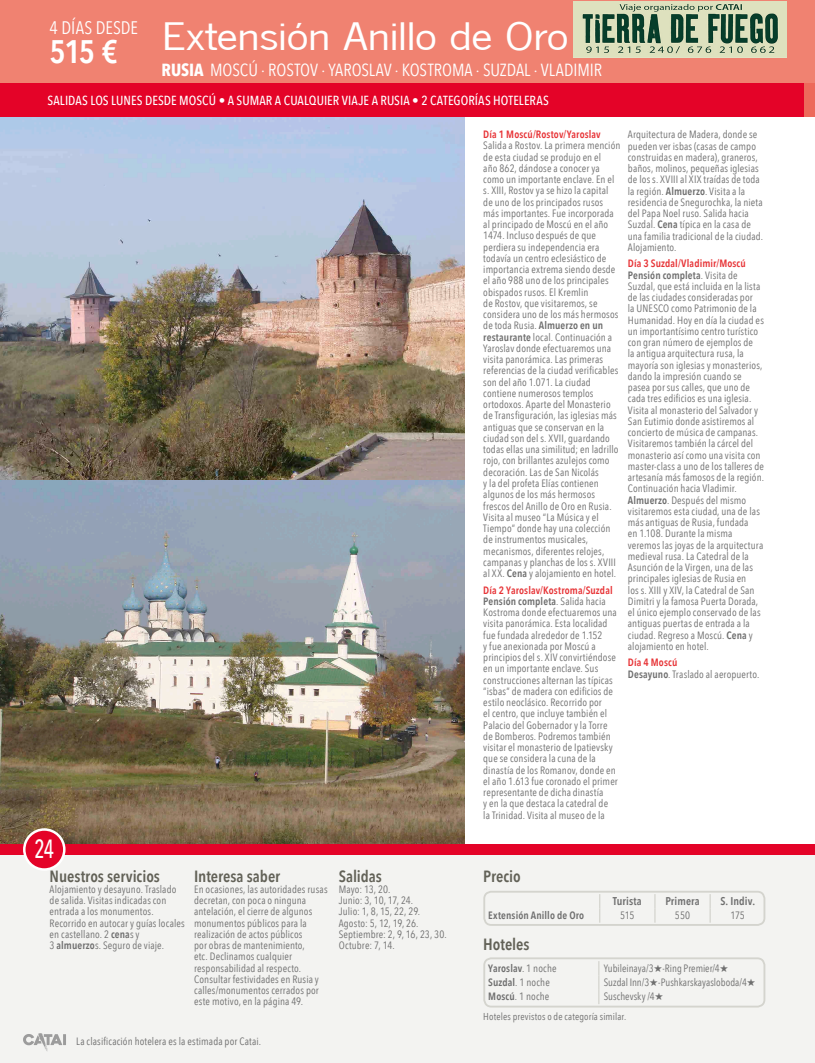
<style>
.page{position:relative;width:815px;height:1063px;background:#fff}
.page>*{position:absolute;margin:0;border:0;box-sizing:border-box;transform-origin:0 0}
._1-1_TITULO_VIAJE_PA{font:41.25px "News Got T";letter-spacing:-.01em;color:#fff;scale:1.2 1}
.t1{font:600 32.5px "Avenir Next Condensed";color:#fff}
.t2{font:500 26.25px "Avenir Next Condensed";color:#fff;scale:.82 1}
.t3{font:18.12px "Avenir Next Condensed";letter-spacing:-.005em;color:#fff}
._1-2_SUBTITULO_VIAJE{font:17.5px "Avenir Next Condensed";letter-spacing:-.005em;color:#fff}
._4-1_TITULO_SERVICIO{font:600 16.25px "Avenir Next Condensed";letter-spacing:-.005em;color:#626157}
._1-3_TITULO_FRANJA_P{font:500 13.12px "Avenir Next Condensed";color:#fff}
._5-2_TITULAR_CUADRO{font:600 11.25px "Avenir Next Condensed";letter-spacing:.01em;color:#6e6e6e}
._2-1_TEXTO_GENERAL{font:10.62px/11.2px "Avenir Next Condensed";letter-spacing:.01em;color:#6e6e6e}
._2-2_TITULO_TEXTO_NE{font:600 10.62px "Avenir Next Condensed";letter-spacing:.01em;color:#e73336}
._2-1_TEXTO_GENERAL-2{font:600 10.62px "Avenir Next Condensed";letter-spacing:.01em;color:#6e6e6e}
._5-4_TEXTO_SUPLEMENT{font:10px "Avenir Next Condensed";letter-spacing:.015em;color:#6e6e6e}
.s1{font-weight:700}
.s2{font-weight:600}
.s3{font-weight:400}
</style>
<div class="page">
<div style="left:0;top:855px;width:815px;height:208px;background:#f3f3f1"></div>
<svg style="left:599px;top:894px;width:1px;height:29px"></svg>
<svg style="left:654px;top:894px;width:2px;height:29px"></svg>
<svg style="left:710px;top:894px;width:1px;height:29px"></svg>
<svg style="left:598px;top:961px;width:1px;height:43px"></svg>
<img style="left:0;top:117px;width:464px;height:363px">
<img style="left:0;top:480px;width:464px;height:364px">
<div style="left:483px;top:891px;width:282px;height:35px;border:2px solid #d4d4ce;border-radius:7px"></div>
<div style="left:483px;top:957px;width:282px;height:51px;border:2px solid #d4d4ce;border-radius:7px"></div>
<div style="left:0;top:844px;width:815px;height:11px;background:#e40328"></div>
<div style="left:0;top:0;width:815px;height:117px;background:#f08271"></div>
<div style="left:0;top:83px;width:815px;height:34px;background:#e40328"></div>
<div style="left:24px;top:829px;width:40px;height:41px;background:#e40328;border-radius:50%"></div>
<div style="left:23px;top:828px;width:43px;height:43px;border:2px solid #fff;border-radius:50%"></div>
<svg style="left:23px;top:1033px;width:43px;height:18px"></svg>
<hr style="left:814px;top:763px;width:1px;height:300px;background:#f3f3f1">
<hr style="left:814px;top:102px;width:1px;height:286px;background:#ededec">
<div style="left:804px;top:83px;width:11px;height:34px;background:#ed6a5b"></div>
<hr style="left:814px;top:388px;width:1px;height:104px;background:#f08271">
<hr style="left:814px;top:458px;width:1px;height:34px;background:#e40328">
<img style="left:574px;top:2px;width:213px;height:56px">
<p class="t3" style="left:50px;top:17px;width:90px">4 DÍAS DESDE</p>
<p class="t1" style="left:50px;top:32px;width:70px">515 €</p>
<p class="_1-1_TITULO_VIAJE_PA" style="left:162px;top:14px;width:341px">Extensión Anillo de Oro</p>
<p class="_1-2_SUBTITULO_VIAJE" style="left:162px;top:59px;width:442px"><span class="s1">RUSIA</span> MOSCÚ · ROSTOV · YAROSLAV · KOSTROMA · SUZDAL · VLADIMIR</p>
<p class="_1-3_TITULO_FRANJA_P" style="left:48px;top:92px;width:503px">SALIDAS LOS LUNES DESDE MOSCÚ • A SUMAR A CUALQUIER VIAJE A RUSIA • 2 CATEGORÍAS HOTELERAS</p>
<p class="t2" style="left:34px;top:833px;width:26px">24</p>
<p class="_2-2_TITULO_TEXTO_NE" style="left:483px;top:128px;width:119px">Día 1 Moscú/Rostov/Yaroslav</p>
<p class="_2-1_TEXTO_GENERAL" style="left:483px;top:140px;width:139px">Salida a Rostov. La primera mención de esta ciudad se produjo en el<br>año 862, dándose a conocer ya como un importante enclave. En el s. XIII, Rostov ya se hizo la capital de uno de los principados rusos más importantes. Fue incorporada al principado de Moscú en el año<br>1474. Incluso después de que perdiera su independencia era todavía un centro eclesiástico de importancia extrema siendo desde el año 988 uno de los principales obispados rusos. El Kremlin<br>de Rostov, que visitaremos, se considera uno de los más hermosos de toda Rusia. <span class="s2">Almuerzo en un restaurante</span> local. Continuación a<br>Yaroslav donde efectuaremos una visita panorámica. Las primeras referencias de la ciudad verificables son del año 1.071. La ciudad contiene numerosos templos ortodoxos. Aparte del Monasterio de Transfiguración, las iglesias más antiguas que se conservan en la ciudad son del s. XVII, guardando todas ellas una similitud; en ladrillo rojo, con brillantes azulejos como decoración. Las de San Nicolás<br>y la del profeta Elías contienen algunos de los más hermosos frescos del Anillo de Oro en Rusia.<br>Visita al museo “La Música y el<br>Tiempo” donde hay una colección de instrumentos musicales, mecanismos, diferentes relojes, campanas y planchas de los s. XVIII al XX. <span class="s2">Cena</span> y alojamiento en hotel.</p>
<p class="_2-2_TITULO_TEXTO_NE" style="left:483px;top:583px;width:131px">Día 2 Yaroslav/Kostroma/Suzdal</p>
<p class="_2-1_TEXTO_GENERAL" style="left:483px;top:595px;width:136px"><span class="s2">Pensión completa</span>. Salida hacia<br>Kostroma donde efectuaremos una visita panorámica. Esta localidad fue fundada alrededor de 1.152<br>y fue anexionada por Moscú a principios del s. XIV convirtiéndose en un importante enclave. Sus construcciones alternan las típicas “isbas” de madera con edificios de estilo neoclásico. Recorrido por<br>el centro, que incluye también el<br>Palacio del Gobernador y la Torre de Bomberos. Podremos también visitar el monasterio de Ipatievsky que se considera la cuna de la dinastía de los Romanov, donde en el año 1.613 fue coronado el primer representante de dicha dinastía<br>y en la que destaca la catedral de<br>la Trinidad. Visita al museo de la</p>
<p class="_2-1_TEXTO_GENERAL" style="left:628px;top:129px;width:137px">Arquitectura de Madera, donde se pueden ver isbas (casas de campo construidas en madera), graneros, baños, molinos, pequeñas iglesias de los s. XVIII al XIX traídas de toda la región. <span class="s2">Almuerzo</span>. Visita a la residencia de Snegurochka, la nieta del Papa Noel ruso. Salida hacia<br>Suzdal. <span class="s2">Cena</span> típica en la casa de una familia tradicional de la ciudad.<br>Alojamiento.</p>
<p class="_2-2_TITULO_TEXTO_NE" style="left:628px;top:257px;width:119px">Día 3 Suzdal/Vladimir/Moscú</p>
<p class="_2-1_TEXTO_GENERAL" style="left:628px;top:269px;width:138px"><span class="s2">Pensión completa</span>. Visita de<br>Suzdal, que está incluida en la lista de las ciudades consideradas por<br>la UNESCO como Patrimonio de la<br>Humanidad. Hoy en día la ciudad es un importantísimo centro turístico con gran número de ejemplos de<br>la antigua arquitectura rusa, la mayoría son iglesias y monasterios, dando la impresión cuando se pasea por sus calles, que uno de cada tres edificios es una iglesia.<br>Visita al monasterio del Salvador y<br>San Eutimio donde asistiremos al concierto de música de campanas.<br>Visitaremos también la cárcel del monasterio así como una visita con master-class a uno de los talleres de artesanía más famosos de la región.<br>Continuación hacia Vladimir.<br><span class="s2">Almuerzo</span>. Después del mismo visitaremos esta ciudad, una de las más antiguas de Rusia, fundada<br>en 1.108. Durante la misma veremos las joyas de la arquitectura medieval rusa. La Catedral de la<br>Asunción de la Virgen, una de las principales iglesias de Rusia en<br>los s. XIII y XIV, la Catedral de San<br>Dimitri y la famosa Puerta Dorada, el único ejemplo conservado de las antiguas puertas de entrada a la ciudad. Regreso a Moscú. <span class="s2">Cena</span> y alojamiento en hotel.</p>
<p class="_2-2_TITULO_TEXTO_NE" style="left:628px;top:656px;width:51px">Día 4 Moscú</p>
<p class="_2-1_TEXTO_GENERAL" style="left:628px;top:668px;width:133px"><span class="s2">Desayuno</span>. Traslado al aeropuerto.</p>
<p class="_4-1_TITULO_SERVICIO" style="left:50px;top:866px;width:112px">Nuestros servicios</p>
<p class="_2-1_TEXTO_GENERAL" style="left:50px;top:884px;width:137px">Alojamiento y desayuno. Traslado de salida. Visitas indicadas con entrada a los monumentos.<br>Recorrido en autocar y guías locales en castellano. 2 <span class="s2">cena</span>s y<br>3 <span class="s2">almuerzo</span>s. Seguro de viaje.</p>
<p class="_4-1_TITULO_SERVICIO" style="left:194px;top:866px;width:88px">Interesa saber</p>
<p class="_2-1_TEXTO_GENERAL" style="left:194px;top:884px;width:135px">En ocasiones, las autoridades rusas decretan, con poca o ninguna antelación, el cierre de algunos monumentos públicos para la realización de actos públicos<br>por obras de mantenimiento,<br>etc. Declinamos cualquier responsabilidad al respecto.</p>
<p class="_2-1_TEXTO_GENERAL" style="left:194px;top:974px;width:126px;text-align:justify">Consultar festividades en Rusia y calles/monumentos cerrados por este motivo, en la página 49.</p>
<p class="_4-1_TITULO_SERVICIO" style="left:339px;top:866px;width:45px">Salidas</p>
<p class="_2-1_TEXTO_GENERAL" style="left:339px;top:884px;width:53px">Mayo: 13, 20.</p>
<p class="_2-1_TEXTO_GENERAL" style="left:339px;top:895px;width:76px">Junio: 3, 10, 17, 24.</p>
<p class="_2-1_TEXTO_GENERAL" style="left:339px;top:906px;width:83px">Julio: 1, 8, 15, 22, 29.</p>
<p class="_2-1_TEXTO_GENERAL" style="left:339px;top:917px;width:81px">Agosto: 5, 12, 19, 26.</p>
<p class="_2-1_TEXTO_GENERAL" style="left:339px;top:929px;width:110px">Septiembre: 2, 9, 16, 23, 30.</p>
<p class="_2-1_TEXTO_GENERAL" style="left:339px;top:940px;width:58px">Octubre: 7, 14.</p>
<p class="_2-1_TEXTO_GENERAL" style="left:76px;top:1036px;width:187px">La clasificación hotelera es la estimada por Catai.</p>
<p class="_4-1_TITULO_SERVICIO" style="left:483px;top:866px;width:39px">Precio</p>
<p class="_5-2_TITULAR_CUADRO" style="left:613px;top:895px;width:31px">Turista</p>
<p class="_5-2_TITULAR_CUADRO" style="left:665px;top:895px;width:36px">Primera</p>
<p class="_5-2_TITULAR_CUADRO" style="left:720px;top:895px;width:36px">S. Indiv.</p>
<p class="_2-1_TEXTO_GENERAL-2" style="left:488px;top:909px;width:97px">Extensión Anillo de Oro</p>
<p class="_2-1_TEXTO_GENERAL" style="left:620px;top:910px;width:16px">515</p>
<p class="_2-1_TEXTO_GENERAL" style="left:675px;top:910px;width:17px">550</p>
<p class="_2-1_TEXTO_GENERAL" style="left:731px;top:910px;width:16px">175</p>
<p class="_4-1_TITULO_SERVICIO" style="left:483px;top:935px;width:48px">Hoteles</p>
<p class="_2-1_TEXTO_GENERAL-2" style="left:488px;top:962px;width:70px">Yaroslav<span class="s3">. 1 noche</span></p>
<p class="_2-1_TEXTO_GENERAL" style="left:604px;top:962px;width:126px">Yubileinaya/3★-Ring Premier/4★</p>
<p class="_2-1_TEXTO_GENERAL" style="left:488px;top:977px;width:63px"><span class="s2">Suzdal</span>. 1 noche</p>
<p class="_2-1_TEXTO_GENERAL" style="left:604px;top:977px;width:153px">Suzdal Inn/3★-Pushkarskayasloboda/4★</p>
<p class="_2-1_TEXTO_GENERAL" style="left:488px;top:991px;width:63px"><span class="s2">Moscú</span>. 1 noche</p>
<p class="_2-1_TEXTO_GENERAL" style="left:604px;top:991px;width:61px">Suschevsky /4★</p>
<p class="_5-4_TEXTO_SUPLEMENT" style="left:483px;top:1011px;width:144px">Hoteles previstos o de categoría similar.</p>
</div>
